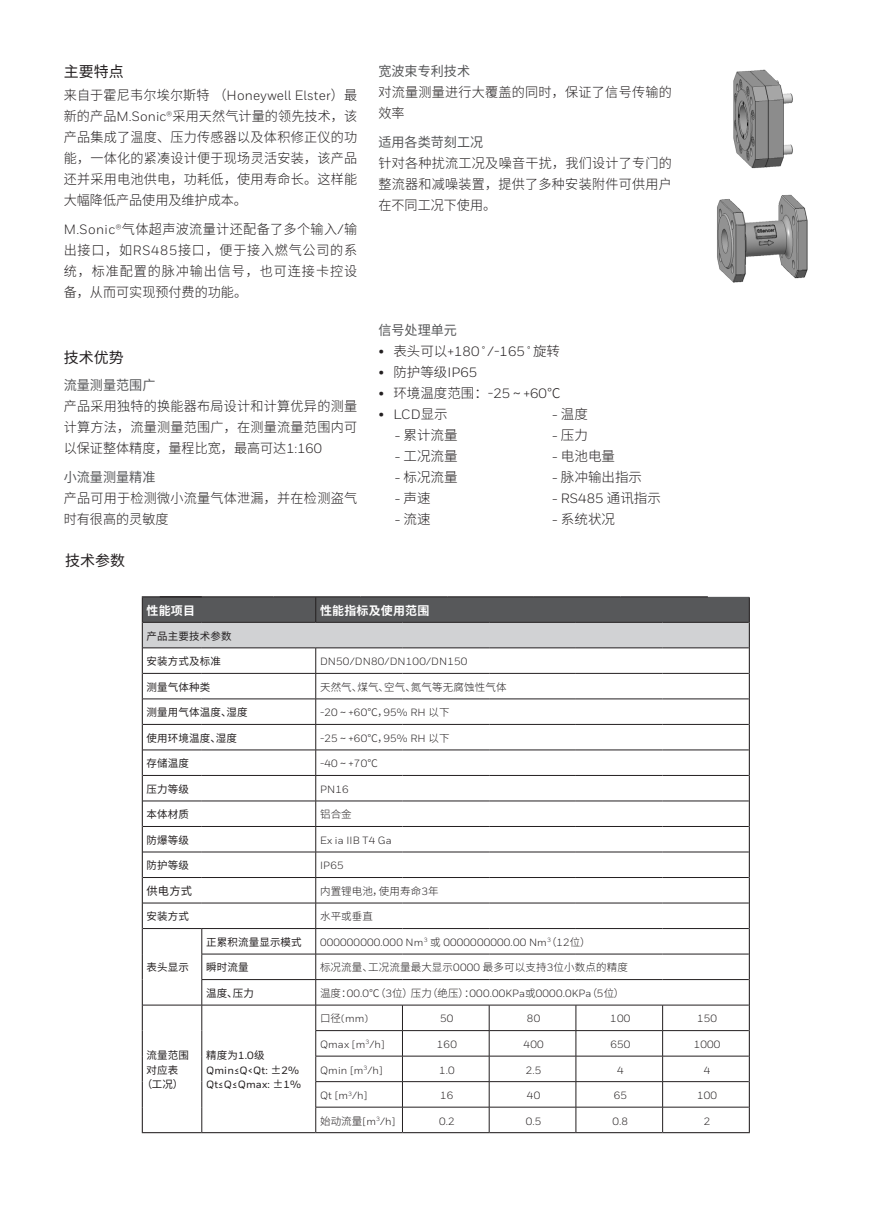
<style>
.page{position:relative;width:893px;height:1212px;background:#fff}
.page>*{position:absolute;margin:0;border:0;box-sizing:border-box;transform-origin:0 0}
.URL_Bold_Back_Cover{font:15px "Source Han Sans CN";color:#231f20}
.URL_Bold_Back_Cover-2{font:300 13.5px/21px "Source Han Sans CN";letter-spacing:.02em;color:#231f20;text-align:justify}
.t1{font:13.5px "Honeywell Sans";color:#231f20}
.URL_Bold_Back_Cover-3{font:13.5px "Source Han Sans CN";color:#57585a}
.URL_Bold_Back_Cover-4{font:700 12px "Source Han Sans CN";letter-spacing:.015em;color:#fff}
.URL_Bold_Back_Cover-5{font:11.25px "Source Han Sans CN";color:#231f20}
.URL_Bold_Back_Cover-6{font:10.5px "Honeywell Sans";letter-spacing:.015em;color:#231f20}
.URL_Bold_Back_Cover-7{font:10.5px "Source Han Sans CN";letter-spacing:.015em;color:#231f20}
.URL_Bold_Back_Cover-8{font:300 10.5px "Source Han Sans CN";letter-spacing:.015em;color:#231f20}
.URL_Bold_Back_Cover-9{font:500 10.5px "Honeywell Sans";letter-spacing:.015em;color:#231f20}
.s1{font-family:"Honeywell Sans";font-weight:400}
.s2{font-family:"Source Han Sans CN";font-weight:300}
.s3{font-family:"Honeywell Sans";font-weight:500}
.s4{font-family:"Source Han Sans CN";font-weight:400}
</style>
<div class="page">
<hr style="left:142px;top:596px;width:60px;height:1px;background:#231f20">
<hr style="left:160px;top:596px;width:114px;height:1px;background:#231f20">
<hr style="left:274px;top:596px;width:86px;height:1px;background:#231f20">
<hr style="left:360px;top:596px;width:87px;height:1px;background:#231f20">
<hr style="left:447px;top:596px;width:87px;height:1px;background:#231f20">
<hr style="left:534px;top:596px;width:87px;height:1px;background:#231f20">
<hr style="left:621px;top:596px;width:87px;height:1px;background:#231f20">
<hr style="left:142px;top:1132px;width:60px;height:1px;background:#231f20">
<hr style="left:202px;top:1132px;width:114px;height:1px;background:#231f20">
<hr style="left:316px;top:1132px;width:86px;height:1px;background:#231f20">
<hr style="left:402px;top:1132px;width:87px;height:1px;background:#231f20">
<hr style="left:489px;top:1132px;width:87px;height:1px;background:#231f20">
<hr style="left:576px;top:1132px;width:87px;height:1px;background:#231f20">
<hr style="left:663px;top:1132px;width:87px;height:1px;background:#231f20">
<svg style="left:142px;top:597px;width:608px;height:535px"></svg>
<img style="left:733px;top:69px;width:60px;height:100px">
<img style="left:717px;top:194px;width:91px;height:89px">
<p class="URL_Bold_Back_Cover" style="left:64px;top:63px;width:61px">主要特点</p>
<p class="URL_Bold_Back_Cover-2" style="left:64px;top:85px;width:295px">来自于霍尼韦尔埃尔斯特（<span class="s1">Honeywell Elster</span>）最新的产品<span class="s1">M.Sonic®</span>采用天然气计量的领先技术，该产品集成了温度、压力传感器以及体积修正仪的功能，一体化的紧凑设计便于现场灵活安装，该产品还并采用电池供电，功耗低，使用寿命长。这样能大幅降低产品使用及维护成本。</p>
<p class="URL_Bold_Back_Cover-2" style="left:64px;top:219px;width:295px"><span class="s1">M.Sonic®</span>气体超声波流量计还配备了多个输入<span class="s1">/</span>输出接口，如<span class="s1">RS485</span>接口，便于接入燃气公司的系统，标准配置的脉冲输出信号，也可连接卡控设备，从而可实现预付费的功能。</p>
<p class="URL_Bold_Back_Cover" style="left:64px;top:349px;width:61px">技术优势</p>
<p class="URL_Bold_Back_Cover-3" style="left:64px;top:377px;width:93px">流量测量范围广</p>
<p class="URL_Bold_Back_Cover-2" style="left:64px;top:395px;width:295px">产品采用独特的换能器布局设计和计算优异的测量计算方法，流量测量范围广，在测量流量范围内可以保证整体精度，量程比宽，最高可达<span class="s1">1:160</span></p>
<p class="URL_Bold_Back_Cover-3" style="left:64px;top:470px;width:93px">小流量测量精准</p>
<p class="URL_Bold_Back_Cover-2" style="left:64px;top:488px;width:295px">产品可用于检测微小流量气体泄漏，并在检测盗气时有很高的灵敏度</p>
<p class="URL_Bold_Back_Cover" style="left:65px;top:552px;width:61px">技术参数</p>
<p class="URL_Bold_Back_Cover-3" style="left:378px;top:63px;width:93px">宽波束专利技术</p>
<p class="URL_Bold_Back_Cover-2" style="left:378px;top:82px;width:295px">对流量测量进行大覆盖的同时，保证了信号传输的效率</p>
<p class="URL_Bold_Back_Cover-3" style="left:378px;top:135px;width:106px">适用各类苛刻工况</p>
<p class="URL_Bold_Back_Cover-2" style="left:378px;top:153px;width:295px">针对各种扰流工况及噪音干扰，我们设计了专门的整流器和减噪装置，提供了多种安装附件可供用户在不同工况下使用。</p>
<p class="URL_Bold_Back_Cover-3" style="left:378px;top:323px;width:80px">信号处理单元</p>
<p class="t1" style="left:378px;top:343px;width:183px">• <span class="s2">表头可以</span>+180˚/-165˚<span class="s2">旋转</span></p>
<p class="t1" style="left:378px;top:364px;width:100px">• <span class="s2">防护等级</span>IP65</p>
<p class="t1" style="left:378px;top:385px;width:184px">• <span class="s2">环境温度范围：</span>-25 ~ +60<span class="s2">℃</span></p>
<p class="t1" style="left:378px;top:406px;width:71px">• LCD<span class="s2">显示</span></p>
<p class="URL_Bold_Back_Cover-2" style="left:395px;top:425px;width:64px"><span class="s1">-</span> 累计流量</p>
<p class="URL_Bold_Back_Cover-2" style="left:395px;top:446px;width:64px"><span class="s1">-</span> 工况流量</p>
<p class="URL_Bold_Back_Cover-2" style="left:395px;top:467px;width:64px"><span class="s1">-</span> 标况流量</p>
<p class="URL_Bold_Back_Cover-2" style="left:395px;top:488px;width:37px"><span class="s1">-</span> 声速</p>
<p class="URL_Bold_Back_Cover-2" style="left:395px;top:509px;width:37px"><span class="s1">-</span> 流速</p>
<p class="URL_Bold_Back_Cover-2" style="left:552px;top:404px;width:37px"><span class="s1">-</span> 温度</p>
<p class="URL_Bold_Back_Cover-2" style="left:552px;top:425px;width:37px"><span class="s1">-</span> 压力</p>
<p class="URL_Bold_Back_Cover-2" style="left:552px;top:446px;width:64px"><span class="s1">-</span> 电池电量</p>
<p class="URL_Bold_Back_Cover-2" style="left:552px;top:467px;width:91px"><span class="s1">-</span> 脉冲输出指示</p>
<p class="t1" style="left:552px;top:490px;width:110px">- RS485 <span class="s2">通讯指示</span></p>
<p class="URL_Bold_Back_Cover-2" style="left:552px;top:509px;width:64px"><span class="s1">-</span> 系统状况</p>
<p class="URL_Bold_Back_Cover-4" style="left:147px;top:604px;width:50px">性能项目</p>
<p class="URL_Bold_Back_Cover-4" style="left:320px;top:604px;width:111px">性能指标及使用范围</p>
<p class="URL_Bold_Back_Cover-7" style="left:147px;top:630px;width:87px">产品主要技术参数</p>
<p class="URL_Bold_Back_Cover-7" style="left:147px;top:655px;width:76px">安装方式及标准</p>
<p class="URL_Bold_Back_Cover-6" style="left:320px;top:655px;width:149px">DN50/DN80/DN100/DN150</p>
<p class="URL_Bold_Back_Cover-7" style="left:147px;top:681px;width:65px">测量气体种类</p>
<p class="URL_Bold_Back_Cover-8" style="left:320px;top:681px;width:188px">天然气、煤气、空气、氮气等无腐蚀性气体</p>
<p class="URL_Bold_Back_Cover-7" style="left:147px;top:706px;width:103px">测量用气体温度、湿度</p>
<p class="URL_Bold_Back_Cover-6" style="left:320px;top:706px;width:131px">-20 ~ +60<span class="s2">℃，</span>95% RH <span class="s2">以下</span></p>
<p class="URL_Bold_Back_Cover-7" style="left:147px;top:732px;width:92px">使用环境温度、湿度</p>
<p class="URL_Bold_Back_Cover-6" style="left:320px;top:732px;width:131px">-25 ~ +60<span class="s2">℃，</span>95% RH <span class="s2">以下</span></p>
<p class="URL_Bold_Back_Cover-7" style="left:147px;top:757px;width:44px">存储温度</p>
<p class="URL_Bold_Back_Cover-6" style="left:320px;top:757px;width:59px">-40 ~ +70<span class="s2">℃</span></p>
<p class="URL_Bold_Back_Cover-7" style="left:147px;top:783px;width:44px">压力等级</p>
<p class="URL_Bold_Back_Cover-6" style="left:320px;top:783px;width:30px">PN16</p>
<p class="URL_Bold_Back_Cover-7" style="left:147px;top:808px;width:44px">本体材质</p>
<p class="URL_Bold_Back_Cover-8" style="left:320px;top:808px;width:33px">铝合金</p>
<p class="URL_Bold_Back_Cover-7" style="left:147px;top:834px;width:44px">防爆等级</p>
<p class="URL_Bold_Back_Cover-6" style="left:320px;top:834px;width:73px">Ex ia IIB T4 Ga</p>
<p class="URL_Bold_Back_Cover-7" style="left:147px;top:860px;width:44px">防护等级</p>
<p class="URL_Bold_Back_Cover-6" style="left:320px;top:859px;width:25px">IP65</p>
<p class="URL_Bold_Back_Cover-5" style="left:147px;top:885px;width:47px">供电方式</p>
<p class="URL_Bold_Back_Cover-8" style="left:320px;top:885px;width:120px">内置锂电池，使用寿命<span class="s1">3</span>年</p>
<p class="URL_Bold_Back_Cover-7" style="left:147px;top:911px;width:44px">安装方式</p>
<p class="URL_Bold_Back_Cover-8" style="left:320px;top:911px;width:55px">水平或垂直</p>
<p class="URL_Bold_Back_Cover-7" style="left:147px;top:962px;width:44px">表头显示</p>
<p class="URL_Bold_Back_Cover-7" style="left:147px;top:1049px;width:44px">流量范围</p>
<p class="URL_Bold_Back_Cover-7" style="left:147px;top:1064px;width:33px">对应表</p>
<p class="URL_Bold_Back_Cover-7" style="left:142px;top:1078px;width:43px">（工况）</p>
<p class="URL_Bold_Back_Cover-7" style="left:206px;top:936px;width:97px">正累积流量显示模式</p>
<p class="URL_Bold_Back_Cover-6" style="left:320px;top:936px;width:272px">000000000.000 Nm<sup>3</sup> <span class="s2">或</span> 0000000000.00 Nm<span class="s2">（</span><sup>3</sup> 12<span class="s2">位）</span></p>
<p class="URL_Bold_Back_Cover-7" style="left:206px;top:962px;width:44px">瞬时流量</p>
<p class="URL_Bold_Back_Cover-8" style="left:320px;top:962px;width:309px">标况流量、工况流量最大显示<span class="s1">0000</span> 最多可以支持<span class="s1">3</span>位小数点的精度</p>
<p class="URL_Bold_Back_Cover-7" style="left:206px;top:987px;width:49px">温度、压力</p>
<p class="URL_Bold_Back_Cover-6" style="left:320px;top:987px;width:306px"><span class="s2">温度：</span>00.0<span class="s2">℃（</span>3<span class="s2">位）压力（绝压）：</span>000.00KPa<span class="s2">或</span>0000.0KPa<span class="s2">（</span>5<span class="s2">位）</span></p>
<p class="URL_Bold_Back_Cover-7" style="left:206px;top:1049px;width:60px">精度为<span class="s3">1.0</span>级</p>
<p class="URL_Bold_Back_Cover-9" style="left:206px;top:1063px;width:95px">Qmin≤Q&lt;Qt: <span class="s4">±</span>2%</p>
<p class="URL_Bold_Back_Cover-9" style="left:206px;top:1078px;width:97px">Qt≤Q≤Qmax: <span class="s4">±</span>1%</p>
<p class="URL_Bold_Back_Cover-6" style="left:320px;top:1012px;width:50px"><span class="s2">口径</span>(mm)</p>
<p class="URL_Bold_Back_Cover-6" style="left:440px;top:1012px;width:15px">50</p>
<p class="URL_Bold_Back_Cover-6" style="left:527px;top:1012px;width:15px">80</p>
<p class="URL_Bold_Back_Cover-6" style="left:610px;top:1012px;width:22px">100</p>
<p class="URL_Bold_Back_Cover-6" style="left:697px;top:1012px;width:22px">150</p>
<p class="URL_Bold_Back_Cover-6" style="left:320px;top:1038px;width:66px">Qmax [m<sup>3</sup>/h]</p>
<p class="URL_Bold_Back_Cover-6" style="left:437px;top:1038px;width:22px">160</p>
<p class="URL_Bold_Back_Cover-6" style="left:524px;top:1038px;width:22px">400</p>
<p class="URL_Bold_Back_Cover-6" style="left:610px;top:1038px;width:22px">650</p>
<p class="URL_Bold_Back_Cover-6" style="left:694px;top:1038px;width:28px">1000</p>
<p class="URL_Bold_Back_Cover-6" style="left:320px;top:1063px;width:64px">Qmin [m<sup>3</sup>/h]</p>
<p class="URL_Bold_Back_Cover-6" style="left:439px;top:1063px;width:17px">1.0</p>
<p class="URL_Bold_Back_Cover-6" style="left:526px;top:1063px;width:17px">2.5</p>
<p class="URL_Bold_Back_Cover-6" style="left:617px;top:1063px;width:8px">4</p>
<p class="URL_Bold_Back_Cover-6" style="left:704px;top:1063px;width:8px">4</p>
<p class="URL_Bold_Back_Cover-6" style="left:320px;top:1089px;width:49px">Qt [m<sup>3</sup>/h]</p>
<p class="URL_Bold_Back_Cover-6" style="left:440px;top:1089px;width:15px">16</p>
<p class="URL_Bold_Back_Cover-6" style="left:527px;top:1089px;width:15px">40</p>
<p class="URL_Bold_Back_Cover-6" style="left:614px;top:1089px;width:15px">65</p>
<p class="URL_Bold_Back_Cover-6" style="left:697px;top:1089px;width:22px">100</p>
<p class="URL_Bold_Back_Cover-6" style="left:320px;top:1114px;width:77px"><span class="s2">始动流量</span>[m<sup>3</sup>/h]</p>
<p class="URL_Bold_Back_Cover-6" style="left:439px;top:1114px;width:17px">0.2</p>
<p class="URL_Bold_Back_Cover-6" style="left:526px;top:1114px;width:17px">0.5</p>
<p class="URL_Bold_Back_Cover-6" style="left:612px;top:1114px;width:17px">0.8</p>
<p class="URL_Bold_Back_Cover-6" style="left:704px;top:1114px;width:8px">2</p>
</div>
